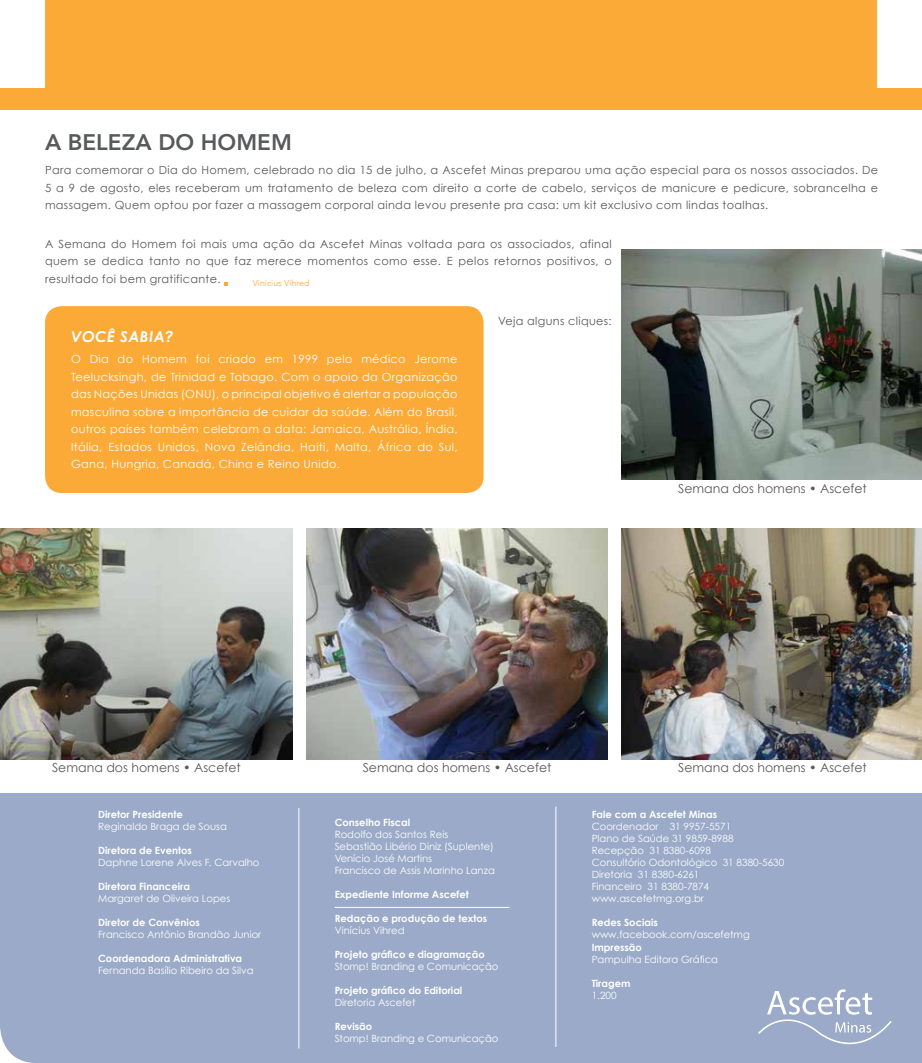
<style>
.page{position:relative;width:922px;height:1063px;background:#fff}
.page>*{position:absolute;margin:0;border:0;box-sizing:border-box;transform-origin:0 0}
.t1{font:800 22.5px "Avenir";color:#58595b}
.t2{font:italic 700 15px "Century Gothic";color:#fff}
.t3{font:12.5px "Century Gothic";color:#58595b}
.t4{font:11.25px/17.5px "Century Gothic";letter-spacing:.03em;color:#58595b;text-align:justify}
.t5{font:11.25px/17.5px "Century Gothic";letter-spacing:.03em;color:#fff;text-align:justify}
.t6{font:10px/12px "Century Gothic";color:#fff}
.t7{font:700 10px "Century Gothic";color:#fff}
.t8{font:300 8.75px "Avenir";color:#fbaa38}
</style>
<div class="page">
<div style="left:0;top:793px;width:921px;height:270px;background:#9aaac8"></div>
<hr style="left:334px;top:907px;width:175px;height:1px;background:#fff">
<hr style="left:298px;top:808px;width:1px;height:241px;background:#fff">
<hr style="left:555px;top:806px;width:1px;height:241px;background:#fff">
<svg style="left:757px;top:989px;width:134px;height:55px;background:#a9b6d0"></svg>
<div style="left:45px;top:0;width:831px;height:110px;background:#fbaa38"></div>
<div style="left:45px;top:306px;width:438px;height:187px;background:#fbaa38;border-radius:17px"></div>
<svg style="left:224px;top:282px;width:4px;height:4px"></svg>
<img style="left:0;top:529px;width:292px;height:230px">
<img style="left:306px;top:529px;width:301px;height:230px">
<img style="left:621px;top:529px;width:300px;height:230px">
<img style="left:621px;top:249px;width:300px;height:231px">
<div style="left:0;top:88px;width:921px;height:22px;background:#fbaa38"></div>
<h1 class="t1" style="left:45px;top:121px;width:37px">A BELE</h1>
<h1 class="t1" style="left:122px;top:121px;width:171px">ZA DO HOMEM</h1>
<p class="t4" style="left:45px;top:161px;width:834px">Para comemorar o Dia do Homem, celebrado no dia 15 de julho, a Ascefet Minas preparou uma ação especial para os nossos associados. De 5 a 9 de agosto, eles receberam um tratamento de beleza com direito a corte de cabelo, serviços de manicure e pedicure, sobrancelha e massagem. Quem optou por fazer a massagem corporal ainda levou presente pra casa: um kit exclusivo com lindas toalhas.</p>
<p class="t4" style="left:45px;top:235px;width:568px">A Semana do Homem foi mais uma ação da Ascefet Minas voltada para os associados, afinal quem se dedica tanto no que faz merece momentos como esse. E pelos retornos positivos, o resultado foi bem gratificante.</p>
<p class="t4" style="left:498px;top:312px;width:115px">Veja alguns cliques:</p>
<h2 class="t2" style="left:71px;top:327px;width:104px">VOCÊ SABIA?</h2>
<p class="t5" style="left:71px;top:350px;width:388px">O Dia do Homem foi criado em 1999 pelo médico Jerome Teelucksingh, de Trinidad e Tobago. Com o apoio da Organização das Nações Unidas (ONU), o principal objetivo é alertar a população masculina sobre a importância de cuidar da saúde. Além do Brasil, outros países também celebram a data: Jamaica, Austrália, Índia, Itália, Estados Unidos, Nova Zelândia, Haiti, Malta, África do Sul, Gana, Hungria, Canadá, China e Reino Unido.</p>
<p class="t8" style="left:253px;top:278px;width:58px">Vinícius Vihred</p>
<p class="t3" style="left:678px;top:481px;width:190px">Semana dos homens • Ascefet</p>
<p class="t3" style="left:52px;top:760px;width:190px">Semana dos homens • Ascefet</p>
<p class="t3" style="left:362px;top:760px;width:190px">Semana dos homens • Ascefet</p>
<p class="t3" style="left:678px;top:760px;width:190px">Semana dos homens • Ascefet</p>
<p class="t7" style="left:98px;top:808px;width:86px">Diretor Presidente</p>
<p class="t6" style="left:98px;top:820px;width:130px">Reginaldo Braga de Sousa</p>
<p class="t7" style="left:98px;top:844px;width:95px">Diretora de Eventos</p>
<p class="t6" style="left:98px;top:856px;width:163px">Daphne Lorene Alves F. Carvalho</p>
<p class="t7" style="left:98px;top:880px;width:93px">Diretora Financeira</p>
<p class="t6" style="left:98px;top:892px;width:134px">Margaret de Oliveira Lopes</p>
<p class="t7" style="left:98px;top:916px;width:103px">Diretor de Convênios</p>
<p class="t6" style="left:98px;top:928px;width:165px">Francisco Antônio Brandão Junior</p>
<p class="t7" style="left:98px;top:952px;width:145px">Coordenadora Administrativa</p>
<p class="t6" style="left:98px;top:964px;width:157px">Fernanda Basílio Ribeiro da Silva</p>
<p class="t7" style="left:334px;top:816px;width:77px">Conselho Fiscal</p>
<p class="t6" style="left:334px;top:828px;width:162px">Rodolfo dos Santos Reis<br>Sebastião Libério Diniz (Suplente)<br>Venício José Martins<br>Francisco de Assis Marinho Lanza</p>
<p class="t7" style="left:334px;top:888px;width:136px">Expediente Informe Ascefet</p>
<p class="t7" style="left:334px;top:912px;width:154px">Redação e produção de textos</p>
<p class="t6" style="left:334px;top:924px;width:71px">Vinícius Vihred</p>
<p class="t7" style="left:334px;top:948px;width:152px">Projeto gráfico e diagramação</p>
<p class="t6" style="left:334px;top:960px;width:165px">Stomp! Branding e Comunicação</p>
<p class="t7" style="left:334px;top:984px;width:129px">Projeto gráfico do Editorial</p>
<p class="t6" style="left:334px;top:996px;width:82px">Diretoria Ascefet</p>
<p class="t7" style="left:334px;top:1020px;width:39px">Revisão</p>
<p class="t6" style="left:334px;top:1032px;width:165px">Stomp! Branding e Comunicação</p>
<p class="t7" style="left:591px;top:808px;width:127px">Fale com a Ascefet Minas</p>
<p class="t6" style="left:591px;top:820px;width:194px">Coordenador 31 9957-5571<br>Plano de Saúde 31 9859-8988<br>Recepção 31 8380-6098<br>Consultório Odontológico 31 8380-5630<br>Diretoria 31 8380-6261<br>Financeiro 31 8380-7874 www.ascefetmg.org.br</p>
<p class="t7" style="left:591px;top:916px;width:68px">Redes Sociais</p>
<p class="t6" style="left:591px;top:928px;width:159px">www.facebook.com/ascefetmg</p>
<p class="t7" style="left:591px;top:941px;width:52px">Impressão</p>
<p class="t6" style="left:591px;top:953px;width:128px">Pampulha Editora Gráfica</p>
<p class="t7" style="left:591px;top:977px;width:40px">Tiragem</p>
<p class="t6" style="left:591px;top:989px;width:26px">1.200</p>
</div>
